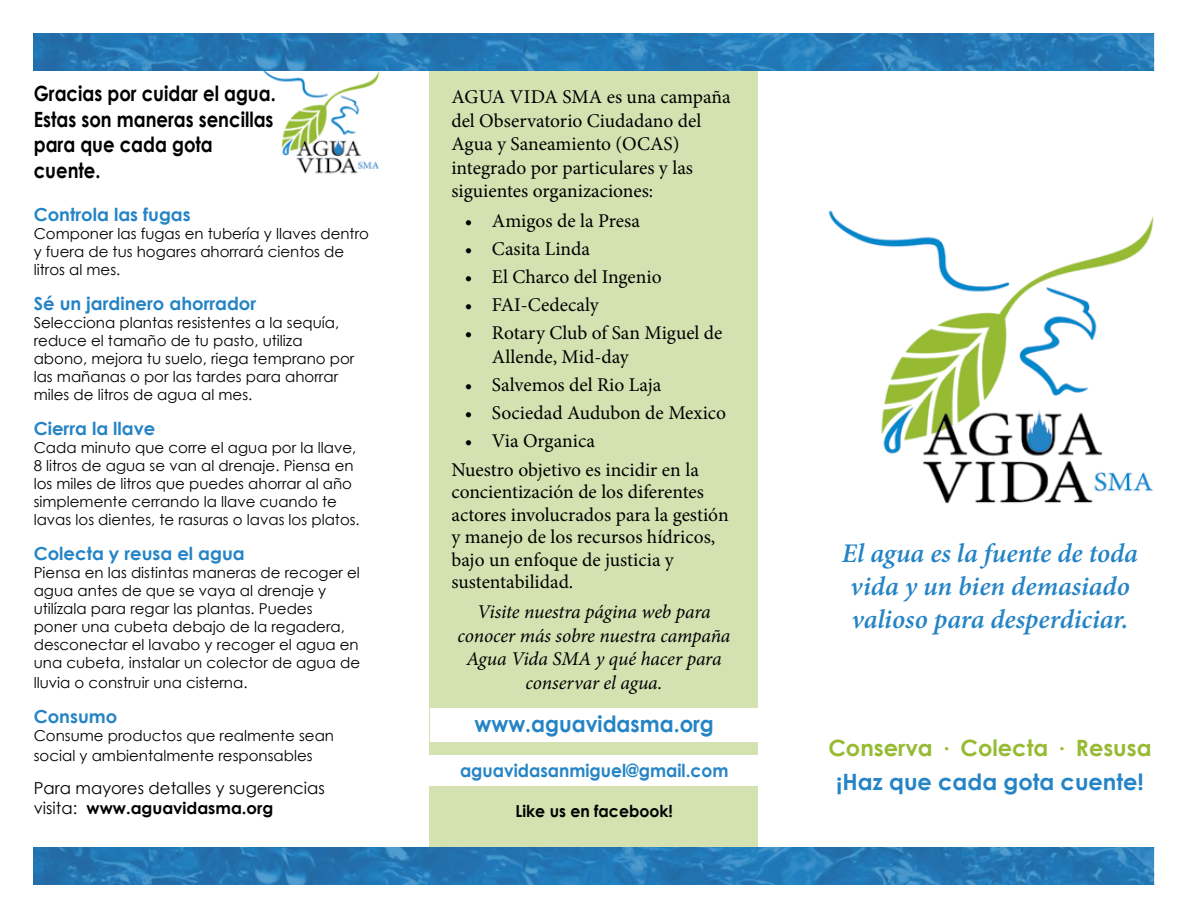
<style>
.page{position:relative;width:1188px;height:918px;background:#fff}
.page>*{position:absolute;margin:0;border:0;box-sizing:border-box;transform-origin:0 0}
.t1{font:italic 600 27px/33px "Minion Pro";color:#2584c5;text-align:center}
.t2{font:700 22.5px/33.8px "Century Gothic";color:#2584c5;text-align:center}
.t3{font:700 22.5px "Century Gothic";color:#2584c5;scale:.94 1}
.t4{font:700 21px/25.5px "Century Gothic";color:#000;scale:.86 1}
.t5{font:19.5px/23.4px "Minion Pro";color:#000}
.t6{font:italic 19.5px/23.4px "Minion Pro";letter-spacing:-.005em;color:#000;text-align:center}
.t7{font:700 18px "Century Gothic";color:#2584c5}
.t8{font:700 18px "Century Gothic";color:#2584c5;scale:.95 1}
.t9{font:16.5px/19.8px "Century Gothic";color:#000}
.t10{font:700 16.5px "Century Gothic";color:#000;scale:.95 1}
.t11{font:15px/18px "Century Gothic";color:#000}
.s1{font-weight:700}
.s2{color:#96bb33}
</style>
<div class="page">
<div style="left:430px;top:62px;width:328px;height:785px;background:#d4e1b0"></div>
<img style="left:263px;top:71px;width:117px;height:103px">
<img style="left:34px;top:34px;width:1120px;height:37px">
<img style="left:34px;top:847px;width:1120px;height:37px">
<div style="left:430px;top:708px;width:343px;height:34px;background:#fff"></div>
<div style="left:410px;top:756px;width:357px;height:30px;background:#fff"></div>
<img style="left:828px;top:210px;width:326px;height:294px">
<h3 class="t4" style="left:34px;top:80px;width:283px">Gracias por cuidar el agua.<br>Estas son maneras sencillas para que cada gota cuente.</h3>
<p class="t7" style="left:34px;top:201px;width:158px">Controla las fugas</p>
<p class="t11" style="left:34px;top:224px;width:337px">Componer las fugas en tubería y llaves dentro y fuera de tus hogares ahorrará cientos de litros al mes.</p>
<p class="t7" style="left:34px;top:290px;width:224px">Sé un jardinero ahorrador</p>
<p class="t11" style="left:34px;top:313px;width:322px">Selecciona plantas resistentes a la sequía, reduce el tamaño de tu pasto, utiliza abono, mejora tu suelo, riega temprano por las mañanas o por las tardes para ahorrar miles de litros de agua al mes.</p>
<p class="t7" style="left:34px;top:415px;width:123px">Cierra la llave</p>
<p class="t11" style="left:34px;top:438px;width:328px">Cada minuto que corre el agua por la llave, 8 litros de agua se van al drenaje. Piensa en los miles de litros que puedes ahorrar al año simplemente cerrando la llave cuando te lavas los dientes, te rasuras o lavas los platos.</p>
<p class="t7" style="left:34px;top:540px;width:212px">Colecta y reusa el agua</p>
<p class="t11" style="left:34px;top:563px;width:328px">Piensa en las distintas maneras de recoger el agua antes de que se vaya al drenaje y utilízala para regar las plantas. Puedes<br>poner una cubeta debajo de la regadera, desconectar el lavabo y recoger el agua en una cubeta, instalar un colector de agua de</p>
<p class="t11" style="left:34px;top:673px;width:215px">lluvia o construir una cisterna.</p>
<p class="t7" style="left:34px;top:703px;width:85px">Consumo</p>
<p class="t11" style="left:34px;top:725px;width:302px;line-height:19.8px">Consume productos que realmente sean social y ambientalmente responsables</p>
<p class="t9" style="left:34px;top:778px;width:293px">Para mayores detalles y sugerencias visita: <span class="s1">www.aguavidasma.org</span></p>
<h3 class="t5" style="left:451px;top:86px;width:281px">Agua Vida SMA es una campaña del Observatorio Ciudadano del<br>Agua y Saneamiento (OCAS) integrado por particulares y las siguientes organizaciones:</h3>
<h3 class="t5" style="left:465px;top:209px;width:177px">• Amigos de la Presa</h3>
<h3 class="t5" style="left:465px;top:237px;width:127px">• Casita Linda</h3>
<h3 class="t5" style="left:465px;top:265px;width:198px">• El Charco del Ingenio</h3>
<h3 class="t5" style="left:465px;top:293px;width:135px">• FAI-Cedecaly</h3>
<h3 class="t5" style="left:492px;top:321px;width:232px;text-indent:-27px">• Rotary Club of San Miguel de<br>Allende, Mid-day</h3>
<h3 class="t5" style="left:465px;top:373px;width:198px">• Salvemos del Rio Laja</h3>
<h3 class="t5" style="left:465px;top:401px;width:263px">• Sociedad Audubon de Mexico</h3>
<h3 class="t5" style="left:451px;top:426px;width:249px;line-height:29.2px;text-indent:13px">• Via Organica<br>Nuestro objetivo es incidir en la</h3>
<h3 class="t5" style="left:451px;top:481px;width:279px;line-height:22.5px">concientización de los diferentes actores involucrados para la gestión y manejo de los recursos hídricos, bajo un enfoque de justicia y sustentabilidad.</h3>
<h3 class="t6" style="left:458px;top:600px;width:274px">Visite nuestra página web para conocer más sobre nuestra campaña<br>Agua Vida SMA y qué hacer para conservar el agua.</h3>
<h2 class="t3" style="left:475px;top:707px;width:256px">www.aguavidasma.org</h2>
<p class="t8" style="left:460px;top:756px;width:284px">aguavidasanmiguel@gmail.com</p>
<p class="t10" style="left:516px;top:798px;width:167px">Like us en facebook!</p>
<h1 class="t1" style="left:842px;top:537px;width:298px">El agua es la fuente de toda vida y un bien demasiado valioso para desperdiciar.</h1>
<h2 class="t2" style="left:828px;top:730px;width:325px"><span class="s2">Conserva</span> <sup>.</sup> <span class="s2">Colecta</span> <sup>.</sup> <span class="s2">Resusa </span>¡Haz que cada gota cuente!</h2>
</div>
